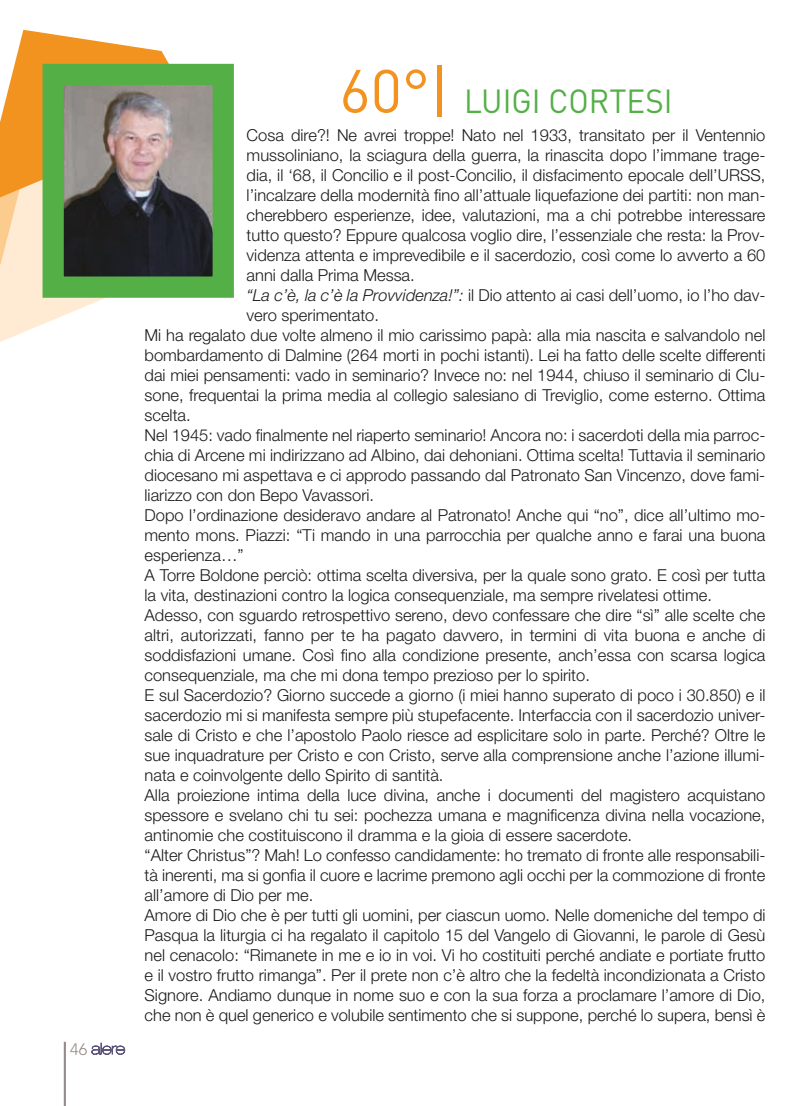
<style>
.page{position:relative;width:808px;height:1106px;background:#fff}
.page>*{position:absolute;margin:0;border:0;box-sizing:border-box;transform-origin:0 0}
.t1{font:33px "DIN";color:#54af47;scale:.95 1}
.t2{font:300 16.5px "Helvetica Neue";color:#1c1c1b}
.t3{font:300 16.5px "Avenir";color:#978a8b}
.s1{font-size:60px;color:#f29320}
.s2{font-style:italic}
</style>
<div class="page">
<svg style="left:0;top:30px;width:198px;height:312px"></svg>
<img style="left:65px;top:86px;width:147px;height:190px">
<div style="left:43px;top:64px;width:191px;height:234px;border:21px solid #54af47"></div>
<hr style="left:64px;top:1041px;width:2px;height:65px;background:#978a8b">
<svg style="left:91px;top:1042px;width:34px;height:12px"></svg>
<p class="t3" style="left:70px;top:1039px;width:19px">46</p>
<h1 class="t1" style="left:339px;top:80px;width:352px"><span class="s1">60°|</span> LUIGI CORTESI</h1>
<p class="t2" style="left:247px;top:125px;width:520px">Cosa dire?! Ne avrei troppe! Nato nel 1933, transitato per il Ventennio</p>
<p class="t2" style="left:247px;top:145px;width:520px">mussoliniano, la sciagura della guerra, la rinascita dopo l’immane trage-</p>
<p class="t2" style="left:247px;top:165px;width:520px">dia, il ‘68, il Concilio e il post-Concilio, il disfacimento epocale dell’URSS,</p>
<p class="t2" style="left:247px;top:185px;width:520px">l’incalzare della modernità fino all’attuale liquefazione dei partiti: non man-</p>
<p class="t2" style="left:247px;top:205px;width:520px">cherebbero esperienze, idee, valutazioni, ma a chi potrebbe interessare</p>
<p class="t2" style="left:247px;top:225px;width:520px">tutto questo? Eppure qualcosa voglio dire, l’essenziale che resta: la Prov-</p>
<p class="t2" style="left:247px;top:245px;width:520px">videnza attenta e imprevedibile e il sacerdozio, così come lo avverto a 60</p>
<p class="t2" style="left:247px;top:265px;width:170px">anni dalla Prima Messa.</p>
<p class="t2" style="left:247px;top:285px;width:520px"><span class="s2">“La c’è, la c’è la Provvidenza!”:</span> il Dio attento ai casi dell’uomo, io l’ho dav-</p>
<p class="t2" style="left:247px;top:305px;width:134px">vero sperimentato.</p>
<p class="t2" style="left:145px;top:325px;width:622px">Mi ha regalato due volte almeno il mio carissimo papà: alla mia nascita e salvandolo nel</p>
<p class="t2" style="left:145px;top:345px;width:622px">bombardamento di Dalmine (264 morti in pochi istanti). Lei ha fatto delle scelte differenti</p>
<p class="t2" style="left:145px;top:365px;width:622px">dai miei pensamenti: vado in seminario? Invece no: nel 1944, chiuso il seminario di Clu-</p>
<p class="t2" style="left:145px;top:385px;width:622px">sone, frequentai la prima media al collegio salesiano di Treviglio, come esterno. Ottima</p>
<p class="t2" style="left:145px;top:405px;width:48px">scelta.</p>
<p class="t2" style="left:145px;top:425px;width:622px">Nel 1945: vado finalmente nel riaperto seminario! Ancora no: i sacerdoti della mia parroc-</p>
<p class="t2" style="left:145px;top:445px;width:622px">chia di Arcene mi indirizzano ad Albino, dai dehoniani. Ottima scelta! Tuttavia il seminario</p>
<p class="t2" style="left:145px;top:465px;width:622px">diocesano mi aspettava e ci approdo passando dal Patronato San Vincenzo, dove fami-</p>
<p class="t2" style="left:145px;top:485px;width:231px">liarizzo con don Bepo Vavassori.</p>
<p class="t2" style="left:145px;top:505px;width:622px">Dopo l’ordinazione desideravo andare al Patronato! Anche qui “no”, dice all’ultimo mo-</p>
<p class="t2" style="left:145px;top:525px;width:622px">mento mons. Piazzi: “Ti mando in una parrocchia per qualche anno e farai una buona</p>
<p class="t2" style="left:145px;top:545px;width:101px">esperienza…”</p>
<p class="t2" style="left:145px;top:565px;width:622px">A Torre Boldone perciò: ottima scelta diversiva, per la quale sono grato. E così per tutta</p>
<p class="t2" style="left:145px;top:585px;width:569px">la vita, destinazioni contro la logica consequenziale, ma sempre rivelatesi ottime.</p>
<p class="t2" style="left:145px;top:605px;width:622px">Adesso, con sguardo retrospettivo sereno, devo confessare che dire “sì” alle scelte che</p>
<p class="t2" style="left:145px;top:625px;width:622px">altri, autorizzati, fanno per te ha pagato davvero, in termini di vita buona e anche di</p>
<p class="t2" style="left:145px;top:645px;width:622px">soddisfazioni umane. Così fino alla condizione presente, anch’essa con scarsa logica</p>
<p class="t2" style="left:145px;top:665px;width:447px">consequenziale, ma che mi dona tempo prezioso per lo spirito.</p>
<p class="t2" style="left:145px;top:685px;width:622px">E sul Sacerdozio? Giorno succede a giorno (i miei hanno superato di poco i 30.850) e il</p>
<p class="t2" style="left:145px;top:705px;width:622px">sacerdozio mi si manifesta sempre più stupefacente. Interfaccia con il sacerdozio univer-</p>
<p class="t2" style="left:145px;top:725px;width:622px">sale di Cristo e che l’apostolo Paolo riesce ad esplicitare solo in parte. Perché? Oltre le</p>
<p class="t2" style="left:145px;top:745px;width:622px">sue inquadrature per Cristo e con Cristo, serve alla comprensione anche l’azione illumi-</p>
<p class="t2" style="left:145px;top:765px;width:300px">nata e coinvolgente dello Spirito di santità.</p>
<p class="t2" style="left:145px;top:785px;width:622px">Alla proiezione intima della luce divina, anche i documenti del magistero acquistano</p>
<p class="t2" style="left:145px;top:805px;width:622px">spessore e svelano chi tu sei: pochezza umana e magnificenza divina nella vocazione,</p>
<p class="t2" style="left:145px;top:825px;width:489px">antinomie che costituiscono il dramma e la gioia di essere sacerdote.</p>
<p class="t2" style="left:145px;top:845px;width:622px">“Alter Christus”? Mah! Lo confesso candidamente: ho tremato di fronte alle responsabili-</p>
<p class="t2" style="left:145px;top:865px;width:622px">tà inerenti, ma si gonfia il cuore e lacrime premono agli occhi per la commozione di fronte</p>
<p class="t2" style="left:145px;top:885px;width:170px">all’amore di Dio per me.</p>
<p class="t2" style="left:145px;top:905px;width:622px">Amore di Dio che è per tutti gli uomini, per ciascun uomo. Nelle domeniche del tempo di</p>
<p class="t2" style="left:145px;top:925px;width:622px">Pasqua la liturgia ci ha regalato il capitolo 15 del Vangelo di Giovanni, le parole di Gesù</p>
<p class="t2" style="left:145px;top:945px;width:622px">nel cenacolo: “Rimanete in me e io in voi. Vi ho costituiti perché andiate e portiate frutto</p>
<p class="t2" style="left:145px;top:965px;width:622px">e il vostro frutto rimanga”. Per il prete non c’è altro che la fedeltà incondizionata a Cristo</p>
<p class="t2" style="left:145px;top:985px;width:622px">Signore. Andiamo dunque in nome suo e con la sua forza a proclamare l’amore di Dio,</p>
<p class="t2" style="left:145px;top:1005px;width:622px">che non è quel generico e volubile sentimento che si suppone, perché lo supera, bensì è</p>
</div>
